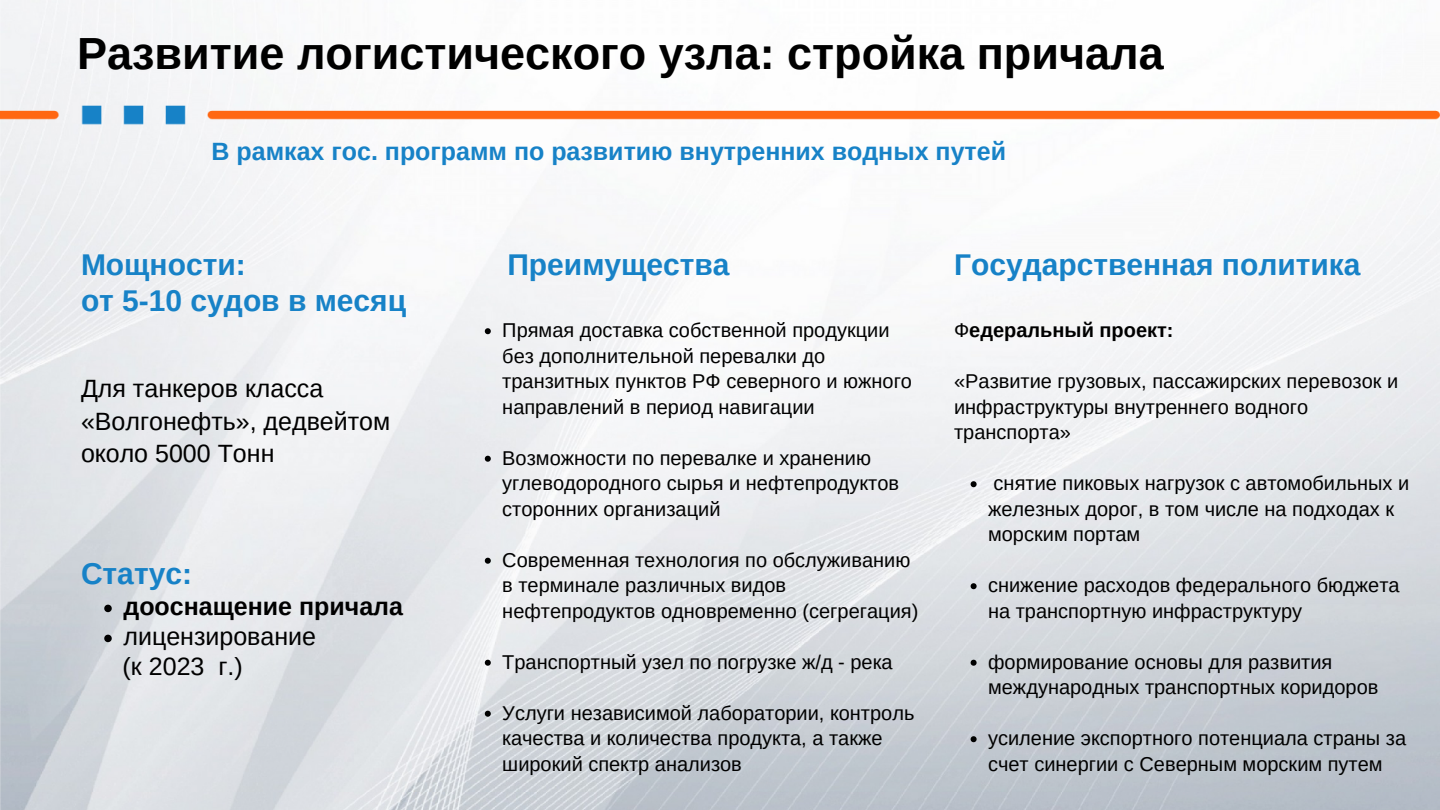
<style>
.page{position:relative;width:1440px;height:810px;background:#fff}
.page>*{position:absolute;margin:0;border:0;box-sizing:border-box;transform-origin:0 0}
.t1{font:700 45px "Arimo";color:#000}
.t2{font:700 30px "Arimo";color:#1782c7}
.t3{font:25px/32.2px "Arimo";color:#000}
.t4{font:700 25px "Arimo";color:#1782c7}
.t5{font:700 25px "Arimo";color:#000}
.t6{font:20px/25.5px "Arimo";color:#000}
.t7{font:700 20px "Arimo";color:#000}
.s1{font-weight:400}
</style>
<div class="page">
<img style="left:0;top:0;width:1440px;height:810px">
<svg style="left:485px;top:328px;width:6px;height:6px"></svg>
<svg style="left:485px;top:456px;width:6px;height:6px"></svg>
<svg style="left:485px;top:558px;width:6px;height:6px"></svg>
<svg style="left:485px;top:660px;width:6px;height:6px"></svg>
<svg style="left:485px;top:711px;width:6px;height:6px"></svg>
<svg style="left:971px;top:481px;width:6px;height:6px"></svg>
<svg style="left:971px;top:583px;width:6px;height:6px"></svg>
<svg style="left:971px;top:660px;width:6px;height:6px"></svg>
<svg style="left:971px;top:736px;width:6px;height:6px"></svg>
<svg style="left:104px;top:605px;width:8px;height:7px"></svg>
<svg style="left:104px;top:635px;width:8px;height:7px"></svg>
<p class="t1" style="left:77px;top:29px;width:1088px">Развитие логистического узла: стройка причала</p>
<p class="t4" style="left:212px;top:137px;width:796px">В рамках гос. программ по развитию внутренних водных путей</p>
<p class="t2" style="left:81px;top:247px;width:166px">Мощности:</p>
<p class="t2" style="left:81px;top:283px;width:327px">от 5-10 судов в месяц</p>
<p class="t3" style="left:81px;top:373px;width:311px">Для танкеров класса «Волгонефть», дедвейтом около 5000 Тонн</p>
<p class="t2" style="left:81px;top:557px;width:113px">Статус:</p>
<p class="t5" style="left:123px;top:593px;width:281px">дооснащение причала</p>
<p class="t3" style="left:123px;top:620px;width:194px">лицензирование</p>
<p class="t3" style="left:123px;top:650px;width:122px">(к 2023 г.)</p>
<p class="t2" style="left:507px;top:247px;width:224px">Преимущества</p>
<p class="t2" style="left:954px;top:247px;width:408px">Государственная политика</p>
<p class="t6" style="left:502px;top:318px;width:411px">Прямая доставка собственной продукции без дополнительной перевалки до транзитных пунктов РФ северного и южного направлений в период навигации</p>
<p class="t6" style="left:502px;top:445px;width:398px">Возможности по перевалке и хранению углеводородного сырья и нефтепродуктов сторонних организаций</p>
<p class="t6" style="left:502px;top:547px;width:418px">Современная технология по обслуживанию в терминале различных видов нефтепродуктов одновременно (сегрегация)</p>
<p class="t6" style="left:502px;top:649px;width:392px">Транспортный узел по погрузке ж/д - река</p>
<p class="t6" style="left:502px;top:700px;width:414px">Услуги независимой лаборатории, контроль качества и количества продукта, а также широкий спектр анализов</p>
<p class="t7" style="left:954px;top:319px;width:221px"><span class="s1">Ф</span>едеральный проект:</p>
<p class="t6" style="left:954px;top:369px;width:446px">«Развитие грузовых, пассажирских перевозок и инфраструктуры внутреннего водного транспорта»</p>
<p class="t6" style="left:988px;top:471px;width:423px">снятие пиковых нагрузок с автомобильных и железных дорог, в том числе на подходах к морским портам</p>
<p class="t6" style="left:988px;top:573px;width:413px">снижение расходов федерального бюджета на транспортную инфраструктуру</p>
<p class="t6" style="left:988px;top:649px;width:392px">формирование основы для развития международных транспортных коридоров</p>
<p class="t6" style="left:988px;top:726px;width:420px">усиление экспортного потенциала страны за счет синергии с Северным морским путем</p>
</div>
